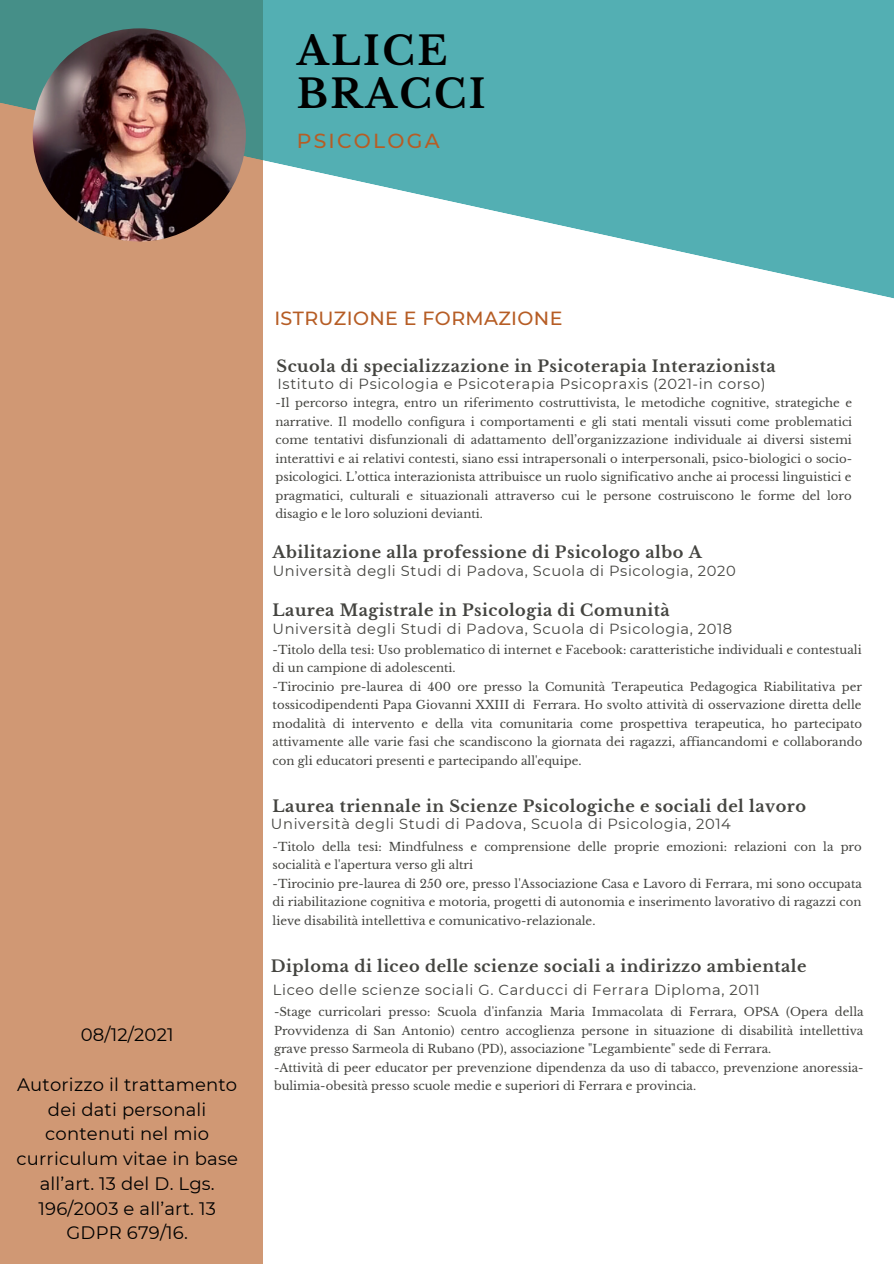
<style>
.page{position:relative;width:894px;height:1264px;background:#fff}
.page>*{position:absolute;margin:0;border:0;box-sizing:border-box;transform-origin:0 0}
.t1{font:700 39.15px "Libre Baskerville";letter-spacing:.065em;color:#000}
.t2{font:500 20.25px "Montserrat";letter-spacing:.11em;color:#b65d25}
.t3{font:500 19.05px "Montserrat";letter-spacing:.02em;color:#b65d25}
.t4{font:18px/24.8px "Montserrat";letter-spacing:.01em;color:#000;text-align:center}
.t5{font:700 16.05px "Libre Baskerville";letter-spacing:.03em;color:#444440}
.t6{font:14.7px "Montserrat";letter-spacing:.04em;color:#444440}
.t7{font:11.7px/18.5px "Libre Baskerville";color:#444440;text-align:justify}
</style>
<div class="page">
<div style="left:0;top:0;width:262px;height:1263px;background:#d09874"></div>
<svg style="left:0;top:0;width:893px;height:318px;fill:#53afb3"></svg>
<img style="left:33px;top:28px;width:213px;height:213px;border-radius:50%">
<p class="t1" style="left:297px;top:27px;width:152px">ALICE</p>
<p class="t1" style="left:297px;top:70px;width:190px">BRACCI</p>
<p class="t2" style="left:297px;top:128px;width:144px">PSICOLOGA</p>
<p class="t4" style="left:81px;top:1022px;width:94px">08/12/2021</p>
<p class="t4" style="left:17px;top:1071px;width:223px">Autorizzo il trattamento dei dati personali contenuti nel mio curriculum vitae in base all’art. 13 del D. Lgs.<br>196/2003 e all’art. 13<br>GDPR 679/16.</p>
<p class="t3" style="left:274px;top:307px;width:289px">ISTRUZIONE E FORMAZIONE</p>
<p class="t5" style="left:276px;top:356px;width:500px">Scuola di specializzazione in Psicoterapia Interazionista</p>
<p class="t6" style="left:277px;top:375px;width:489px">Istituto di Psicologia e Psicoterapia Psicopraxis (2021-in corso)</p>
<p class="t7" style="left:275px;top:394px;width:578px">-Il percorso integra, entro un riferimento costruttivista, le metodiche cognitive, strategiche e narrative. Il modello configura i comportamenti e gli stati mentali vissuti come problematici come tentativi disfunzionali di adattamento dell’organizzazione individuale ai diversi sistemi interattivi e ai relativi contesti, siano essi intrapersonali o interpersonali, psico-biologici o socio&shy;psicologici. L’ottica interazionista attribuisce un ruolo significativo anche ai processi linguistici e pragmatici, culturali e situazionali attraverso cui le persone costruiscono le forme del loro disagio e le loro soluzioni devianti.</p>
<p class="t5" style="left:272px;top:542px;width:430px">Abilitazione alla professione di Psicologo albo A</p>
<p class="t6" style="left:272px;top:561px;width:464px">Università degli Studi di Padova, Scuola di Psicologia, 2020</p>
<p class="t5" style="left:272px;top:601px;width:398px">Laurea Magistrale in Psicologia di Comunità</p>
<p class="t6" style="left:272px;top:619px;width:461px">Università degli Studi di Padova, Scuola di Psicologia, 2018</p>
<p class="t7" style="left:272px;top:640px;width:590px">-Titolo della tesi: Uso problematico di internet e Facebook: caratteristiche individuali e contestuali di un campione di adolescenti.</p>
<p class="t7" style="left:272px;top:677px;width:591px">-Tirocinio pre-laurea di 400 ore presso la Comunità Terapeutica Pedagogica Riabilitativa per tossicodipendenti Papa Giovanni XXIII di Ferrara. Ho svolto attività di osservazione diretta delle modalità di intervento e della vita comunitaria come prospettiva terapeutica, ho partecipato attivamente alle varie fasi che scandiscono la giornata dei ragazzi, affiancandomi e collaborando con gli educatori presenti e partecipando all'equipe.</p>
<p class="t5" style="left:272px;top:796px;width:534px">Laurea triennale in Scienze Psicologiche e sociali del lavoro</p>
<p class="t6" style="left:271px;top:815px;width:461px">Università degli Studi di Padova, Scuola di Psicologia, 2014</p>
<p class="t7" style="left:272px;top:837px;width:590px">-Titolo della tesi: Mindfulness e comprensione delle proprie emozioni: relazioni con la pro socialità e l'apertura verso gli altri</p>
<p class="t7" style="left:272px;top:874px;width:590px">-Tirocinio pre-laurea di 250 ore, presso l'Associazione Casa e Lavoro di Ferrara, mi sono occupata di riabilitazione cognitiva e motoria, progetti di autonomia e inserimento lavorativo di ragazzi con lieve disabilità intellettiva e comunicativo-relazionale.</p>
<p class="t5" style="left:271px;top:956px;width:537px">Diploma di liceo delle scienze sociali a indirizzo ambientale</p>
<p class="t6" style="left:273px;top:981px;width:488px">Liceo delle scienze sociali G. Carducci di Ferrara Diploma, 2011</p>
<p class="t7" style="left:274px;top:1002px;width:591px">-Stage curricolari presso: Scuola d'infanzia Maria Immacolata di Ferrara, OPSA (Opera della Provvidenza di San Antonio) centro accoglienza persone in situazione di disabilità intellettiva grave presso Sarmeola di Rubano (PD), associazione "Legambiente" sede di Ferrara.</p>
<p class="t7" style="left:274px;top:1058px;width:591px">-Attività di peer educator per prevenzione dipendenza da uso di tabacco, prevenzione anoressia&shy;bulimia-obesità presso scuole medie e superiori di Ferrara e provincia.</p>
</div>
